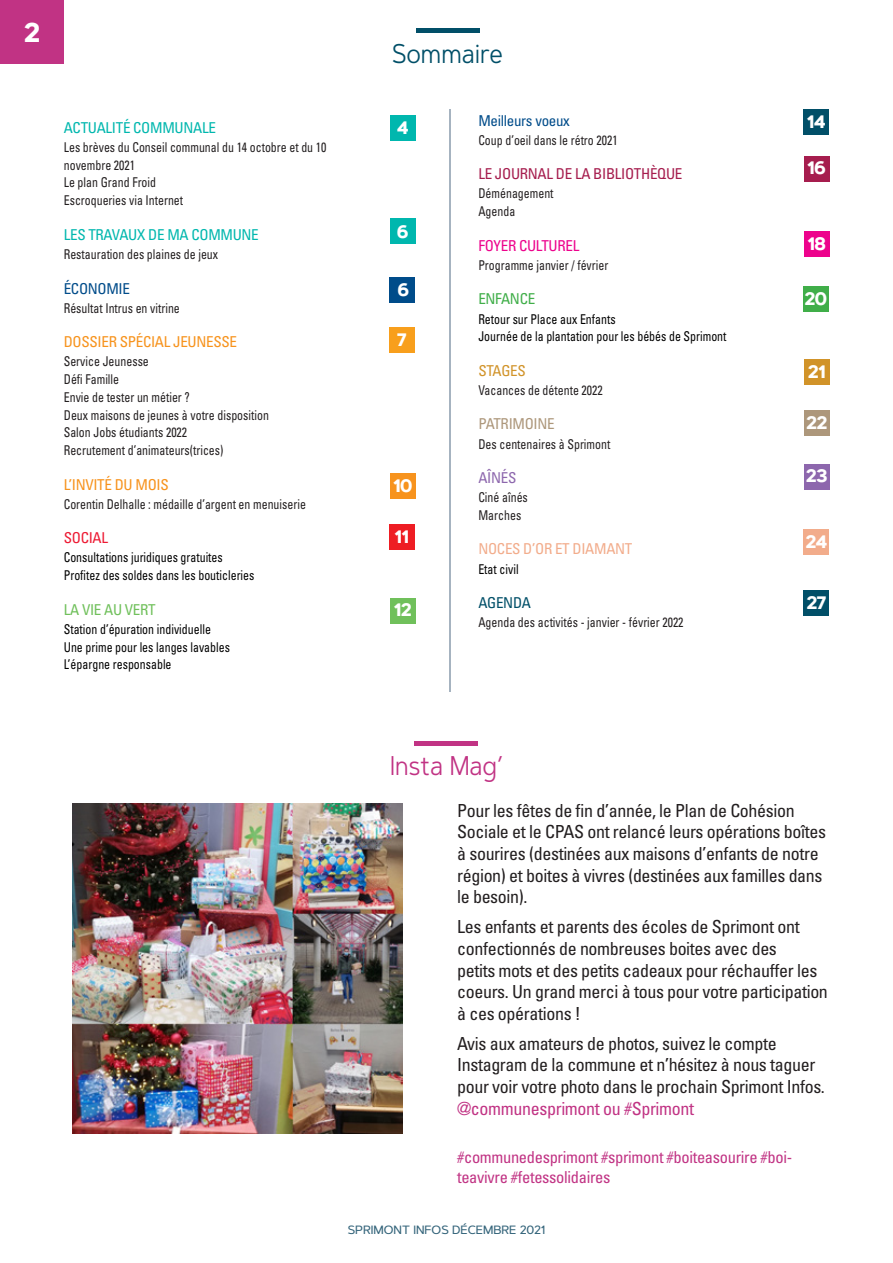
<style>
.page{position:relative;width:893px;height:1263px;background:#fff}
.page>*{position:absolute;margin:0;border:0;box-sizing:border-box;transform-origin:0 0}
.t1{font:27px "Artegra Sans";color:#c13384;scale:.88 1}
.t2{font:27px "Artegra Sans";color:#014f68;scale:.88 1}
.t3{font:700 27px "Artegra Sans";color:#fff}
.Paragraphe_Pam{font:condensed 18px/21.6px "Univers LT Std";letter-spacing:-.02em;color:#231f20}
.Corps{font:700 18px "Artegra Sans";letter-spacing:-.02em;color:#fff}
.Paragraphe_Pam-2{font:condensed 16.5px/19.8px "Univers LT Std";letter-spacing:-.02em;color:#c13384}
.Corps_-_TDM{font:condensed 15px "Univers LT Std";letter-spacing:-.02em;color:#00b7ae}
.Corps_-_TDM-2{font:condensed 15px "Univers LT Std";letter-spacing:-.02em;color:#f7931d}
.Corps_-_TDM-3{font:condensed 15px "Univers LT Std";letter-spacing:-.02em;color:#a61d4e}
.Corps_-_TDM-4{font:condensed 15px "Univers LT Std";letter-spacing:-.02em;color:#004c8a}
.Corps_-_TDM-5{font:condensed 15px "Univers LT Std";letter-spacing:-.02em;color:#f2ac8b}
.Corps_-_TDM-6{font:condensed 15px "Univers LT Std";letter-spacing:-.02em;color:#ed028c}
.Corps_-_TDM-7{font:condensed 15px "Univers LT Std";letter-spacing:-.02em;color:#70c05b}
.Corps_-_TDM-8{font:condensed 15px "Univers LT Std";letter-spacing:-.02em;color:#ad977b}
.Corps_-_TDM-9{font:condensed 15px "Univers LT Std";letter-spacing:-.02em;color:#40ae49}
.Corps_-_TDM-10{font:condensed 15px "Univers LT Std";letter-spacing:-.02em;color:#ed1a33}
.Corps_-_TDM-11{font:condensed 15px "Univers LT Std";letter-spacing:-.02em;color:#d19329}
.Corps_-_TDM-12{font:condensed 15px "Univers LT Std";letter-spacing:-.02em;color:#014f68}
.Corps_-_TDM-13{font:condensed 15px "Univers LT Std";letter-spacing:-.02em;color:#8d67ad}
.Corps_-_TDM-14{font:condensed 13.5px/17.9px "Univers LT Std";color:#231f20;scale:.88 1}
.Corps_-_TDM-15{font:condensed 13.5px "Univers LT Std";color:#000;scale:.88 1}
.t4{font:500 12px "Artegra Sans";color:#35657b}
.s1{color:#c13384}
</style>
<div class="page">
<div style="left:0;top:0;width:64px;height:64px;background:#c13384"></div>
<img style="left:72px;top:804px;width:331px;height:330px">
<hr style="left:416px;top:29px;width:63px;height:4px;background:#014f68">
<div style="left:415px;top:741px;width:63px;height:5px;background:#c13384"></div>
<div style="left:390px;top:115px;width:26px;height:25px;background:#00b7ae"></div>
<div style="left:390px;top:218px;width:26px;height:26px;background:#00b7ae"></div>
<div style="left:804px;top:286px;width:25px;height:26px;background:#40ae49"></div>
<hr style="left:450px;top:109px;width:1px;height:583px;background:#a6b3c0">
<div style="left:389px;top:327px;width:26px;height:26px;background:#f89f1c"></div>
<div style="left:390px;top:598px;width:26px;height:25px;background:#70c05b"></div>
<div style="left:804px;top:156px;width:25px;height:25px;background:#a61d4e"></div>
<div style="left:804px;top:231px;width:25px;height:26px;background:#ed028c"></div>
<div style="left:804px;top:360px;width:25px;height:25px;background:#d19329"></div>
<div style="left:390px;top:473px;width:26px;height:26px;background:#f7931d"></div>
<div style="left:804px;top:411px;width:25px;height:25px;background:#ad977b"></div>
<div style="left:804px;top:464px;width:25px;height:25px;background:#8d67ad"></div>
<div style="left:804px;top:109px;width:25px;height:26px;background:#014f68"></div>
<div style="left:804px;top:590px;width:25px;height:26px;background:#014f68"></div>
<div style="left:389px;top:277px;width:26px;height:25px;background:#004c8a"></div>
<div style="left:804px;top:529px;width:25px;height:26px;background:#f2ac8b"></div>
<div style="left:389px;top:524px;width:26px;height:26px;background:#ee1d23"></div>
<h1 class="t3" style="left:24px;top:13px;width:18px">2</h1>
<p class="Corps_-_TDM" style="left:64px;top:118px;width:154px">ACTUALITÉ COMMUNALE</p>
<p class="Corps_-_TDM-14" style="left:64px;top:138px;width:300px">Les brèves du Conseil communal du 14 octobre et du 10 novembre 2021<br>Le plan Grand Froid</p>
<p class="Corps_-_TDM-14" style="left:64px;top:191px;width:137px">Escroqueries via Internet</p>
<p class="Corps_-_TDM" style="left:64px;top:225px;width:197px">LES TRAVAUX DE MA COMMUNE</p>
<p class="Corps_-_TDM-14" style="left:64px;top:245px;width:177px">Restauration des plaines de jeux</p>
<p class="Corps_-_TDM-4" style="left:64px;top:279px;width:68px">ÉCONOMIE</p>
<p class="Corps_-_TDM-14" style="left:64px;top:299px;width:133px">Résultat Intrus en vitrine</p>
<p class="Corps_-_TDM-2" style="left:64px;top:332px;width:175px">DOSSIER SPÉCIAL JEUNESSE</p>
<p class="Corps_-_TDM-14" style="left:64px;top:352px;width:98px">Service Jeunesse</p>
<p class="Corps_-_TDM-14" style="left:64px;top:370px;width:64px">Défi Famille</p>
<p class="Corps_-_TDM-14" style="left:64px;top:388px;width:145px">Envie de tester un métier ?</p>
<p class="Corps_-_TDM-14" style="left:64px;top:406px;width:235px">Deux maisons de jeunes à votre disposition</p>
<p class="Corps_-_TDM-14" style="left:64px;top:423px;width:142px">Salon Jobs étudiants 2022</p>
<p class="Corps_-_TDM-14" style="left:64px;top:441px;width:183px">Recrutement d’animateurs(trices)</p>
<p class="Corps_-_TDM-2" style="left:64px;top:475px;width:106px">L’INVITÉ DU MOIS</p>
<p class="Corps_-_TDM-14" style="left:64px;top:495px;width:277px">Corentin Delhalle : médaille d’argent en menuiserie</p>
<p class="Corps_-_TDM-10" style="left:64px;top:528px;width:46px">SOCIAL</p>
<p class="Corps_-_TDM-15" style="left:64px;top:549px;width:182px">Consultations juridiques gratuites</p>
<p class="Corps_-_TDM-15" style="left:64px;top:567px;width:218px">Profitez des soldes dans les bouticleries</p>
<p class="Corps_-_TDM-7" style="left:64px;top:600px;width:93px">LA VIE AU VERT</p>
<p class="Corps_-_TDM-15" style="left:64px;top:620px;width:169px">Station d’épuration individuelle</p>
<p class="Corps_-_TDM-15" style="left:64px;top:638px;width:190px">Une prime pour les langes lavables</p>
<p class="Corps_-_TDM-15" style="left:64px;top:656px;width:124px">L’épargne responsable</p>
<p class="t2" style="left:392px;top:35px;width:128px">Sommaire</p>
<p class="Corps_-_TDM-4" style="left:478px;top:111px;width:93px">Meilleurs voeux</p>
<p class="Corps_-_TDM-14" style="left:478px;top:131px;width:160px">Coup d’oeil dans le rétro 2021</p>
<p class="Corps_-_TDM-3" style="left:478px;top:164px;width:206px">LE JOURNAL DE LA BIBLIOTHÈQUE</p>
<p class="Corps_-_TDM-14" style="left:478px;top:184px;width:87px">Déménagement</p>
<p class="Corps_-_TDM-14" style="left:478px;top:202px;width:43px">Agenda</p>
<p class="Corps_-_TDM-6" style="left:478px;top:236px;width:103px">FOYER CULTUREL</p>
<p class="Corps_-_TDM-14" style="left:478px;top:256px;width:149px">Programme janvier / février</p>
<p class="Corps_-_TDM-9" style="left:478px;top:290px;width:58px">ENFANCE</p>
<p class="Corps_-_TDM-15" style="left:478px;top:310px;width:157px">Retour sur Place aux Enfants</p>
<p class="Corps_-_TDM-15" style="left:478px;top:328px;width:283px">Journée de la plantation pour les bébés de Sprimont</p>
<p class="Corps_-_TDM-11" style="left:478px;top:361px;width:49px">STAGES</p>
<p class="Corps_-_TDM-14" style="left:478px;top:381px;width:143px">Vacances de détente 2022</p>
<p class="Corps_-_TDM-8" style="left:478px;top:415px;width:78px">PATRIMOINE</p>
<p class="Corps_-_TDM-14" style="left:478px;top:435px;width:151px">Des centenaires à Sprimont</p>
<p class="Corps_-_TDM-13" style="left:478px;top:468px;width:39px">AÎNÉS</p>
<p class="Corps_-_TDM-14" style="left:478px;top:488px;width:58px">Ciné aînés</p>
<p class="Corps_-_TDM-14" style="left:478px;top:506px;width:50px">Marches</p>
<p class="Corps_-_TDM-5" style="left:478px;top:540px;width:156px">NOCES D’OR ET DIAMANT</p>
<p class="Corps_-_TDM-15" style="left:478px;top:560px;width:47px">Etat civil</p>
<p class="Corps_-_TDM-12" style="left:478px;top:593px;width:54px">AGENDA</p>
<p class="Corps_-_TDM-14" style="left:478px;top:613px;width:235px">Agenda des activités - janvier - février 2022</p>
<p class="Corps" style="left:814px;top:108px;width:12px">2</p>
<p class="Corps" style="left:807px;top:108px;width:20px">14</p>
<p class="Corps" style="left:397px;top:115px;width:13px">4</p>
<p class="Corps" style="left:807px;top:155px;width:20px">16</p>
<p class="Corps" style="left:815px;top:155px;width:12px">2</p>
<p class="Corps" style="left:397px;top:218px;width:13px">6</p>
<p class="Corps" style="left:808px;top:230px;width:20px">18</p>
<p class="Corps" style="left:815px;top:230px;width:12px">2</p>
<p class="Corps" style="left:398px;top:277px;width:13px">6</p>
<p class="Corps" style="left:805px;top:285px;width:24px">20</p>
<p class="Corps" style="left:393px;top:326px;width:19px">12</p>
<p class="Corps" style="left:397px;top:326px;width:12px">7</p>
<p class="Corps" style="left:808px;top:359px;width:19px">12</p>
<p class="Corps" style="left:808px;top:359px;width:19px">21</p>
<p class="Corps" style="left:806px;top:409px;width:12px">2</p>
<p class="Corps" style="left:808px;top:409px;width:19px">12</p>
<p class="Corps" style="left:806px;top:463px;width:23px">23</p>
<p class="Corps" style="left:808px;top:463px;width:19px">12</p>
<p class="Corps" style="left:393px;top:472px;width:20px">10</p>
<p class="Corps" style="left:401px;top:472px;width:12px">2</p>
<p class="Corps" style="left:400px;top:523px;width:12px">2</p>
<p class="Corps" style="left:395px;top:523px;width:15px">11</p>
<p class="Corps" style="left:805px;top:528px;width:23px">24</p>
<p class="Corps" style="left:808px;top:528px;width:19px">12</p>
<p class="Corps" style="left:816px;top:528px;width:12px">7</p>
<p class="Corps" style="left:806px;top:589px;width:22px">27</p>
<p class="Corps" style="left:808px;top:589px;width:19px">12</p>
<p class="Corps" style="left:394px;top:597px;width:19px">12</p>
<p class="t1" style="left:390px;top:747px;width:129px">Insta Mag’</p>
<p class="Paragraphe_Pam" style="left:457px;top:799px;width:370px">Pour les fêtes de fin d’année, le Plan de Cohésion Sociale et le CPAS ont relancé leurs opérations boîtes à sourires (destinées aux maisons d’enfants de notre région) et boites à vivres (destinées aux familles dans le besoin).</p>
<p class="Paragraphe_Pam" style="left:457px;top:916px;width:372px">Les enfants et parents des écoles de Sprimont ont confectionnés de nombreuses boites avec des<br>petits mots et des petits cadeaux pour réchauffer les coeurs. Un grand merci à tous pour votre participation à ces opérations !</p>
<p class="Paragraphe_Pam" style="left:457px;top:1032px;width:369px">Avis aux amateurs de photos, suivez le compte Instagram de la commune et n’hésitez à nous taguer pour voir votre photo dans le prochain Sprimont Infos. <span class="s1">@communesprimont ou #Sprimont</span></p>
<p class="Paragraphe_Pam-2" style="left:457px;top:1147px;width:337px">#communedesprimont #sprimont #boiteasourire #boi&shy;teavivre #fetessolidaires</p>
<p class="t4" style="left:348px;top:1221px;width:199px">SPRIMONT INFOS DÉCEMBRE 2021</p>
</div>
